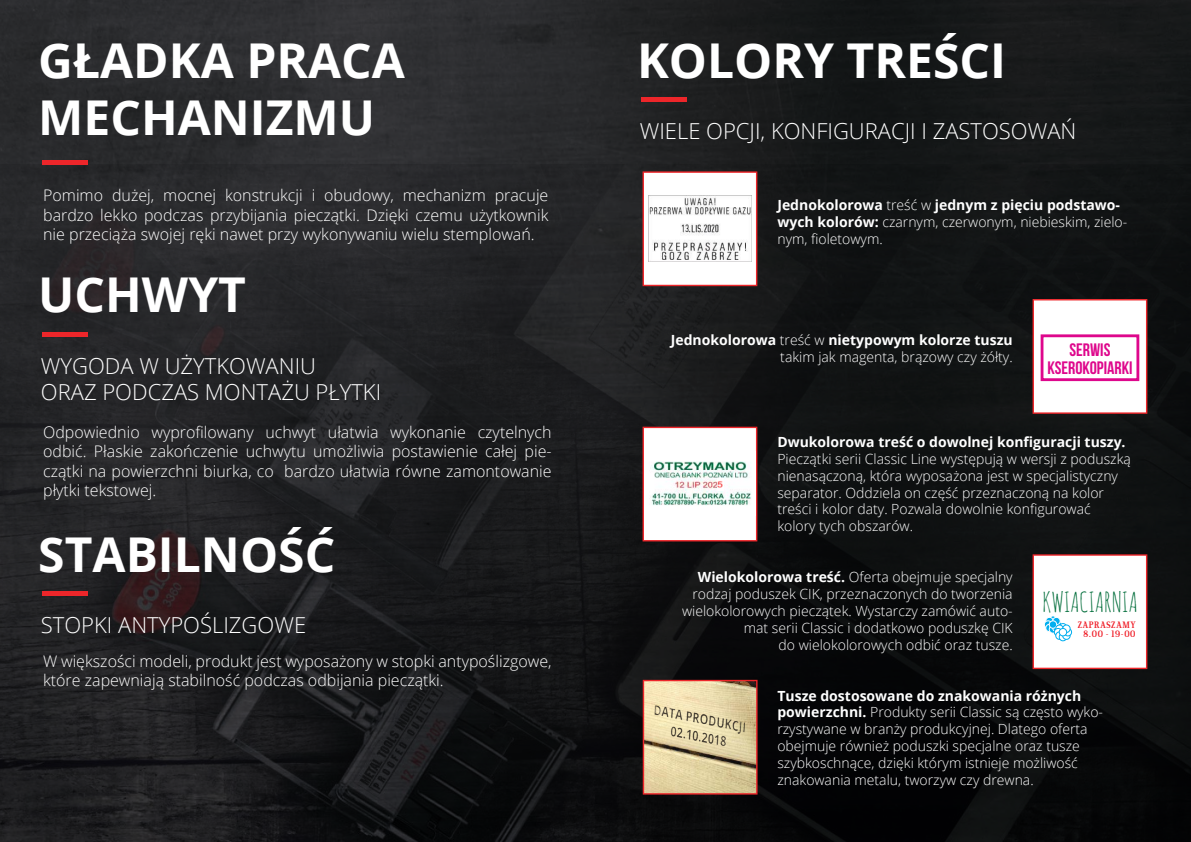
<style>
.page{position:relative;width:1191px;height:842px;background:#fff}
.page>*{position:absolute;margin:0;border:0;box-sizing:border-box;transform-origin:0 0}
.t1{font:700 48px/57.6px "Open Sans";color:#fff}
.t2{font:27px "Amatic SC";color:#006d3a}
.t3{font:300 22px/26.4px "Open Sans";color:#fff}
.t4{font:18px/18px "Bebas Neue";color:#de078c;text-align:center}
.t5{font:300 16px/19.2px "Open Sans";color:#fff;text-align:justify}
.t6{font:300 14px/16.8px "Open Sans";color:#fff}
.t7{font:700 14px "Open Sans";color:#fff}
.t8{font:700 13.6px/17.5px "Open Sans";color:#3d393a;text-align:center;scale:.81 1}
.t9{font:9px/9px "Communist";color:#ef1923;text-align:right}
.s1{font-weight:700}
</style>
<div class="page">
<img style="left:0;top:0;width:1190px;height:165px">
<img style="left:0;top:165px;width:1191px;height:677px">
<hr style="left:641px;top:98px;width:45px;height:4px;background:#ed262a">
<div style="left:42px;top:332px;width:45px;height:5px;background:#ed262a"></div>
<div style="left:42px;top:591px;width:45px;height:5px;background:#ed262a"></div>
<div style="left:42px;top:160px;width:45px;height:5px;background:#ed262a"></div>
<svg style="left:642px;top:171px;width:115px;height:115px"></svg>
<svg style="left:1032px;top:299px;width:115px;height:115px"></svg>
<svg style="left:642px;top:427px;width:115px;height:114px"></svg>
<img style="left:648px;top:196px;width:103px;height:66px">
<svg style="left:643px;top:680px;width:114px;height:115px;background:#dec69b"></svg>
<div style="left:1040px;top:334px;width:99px;height:47px;border:3px solid #de078c"></div>
<svg style="left:1032px;top:554px;width:115px;height:115px"></svg>
<h1 class="t1" style="left:38px;top:30px;width:368px">GŁADKA PRACA<br>MECHANIZMU</h1>
<p class="t5" style="left:43px;top:186px;width:507px">Pomimo dużej, mocnej konstrukcji i obudowy, mechanizm pracuje bardzo lekko podczas przybijania pieczątki. Dzięki czemu użytkownik nie przeciąża swojej ręki nawet przy wykonywaniu wielu stemplowań.</p>
<h1 class="t1" style="left:38px;top:265px;width:209px">UCHWYT</h1>
<h3 class="t3" style="left:41px;top:352px;width:342px">WYGODA W UŻYTKOWANIU<br>ORAZ PODCZAS MONTAŻU PŁYTKI</h3>
<p class="t5" style="left:43px;top:422px;width:510px">Odpowiednio wyprofilowany uchwyt ułatwia wykonanie czytelnych odbić. Płaskie zakończenie uchwytu umożliwia postawienie całej pie&shy;czątki na powierzchni biurka, co bardzo ułatwia równe zamontowanie płytki tekstowej.</p>
<h1 class="t1" style="left:38px;top:524px;width:298px">STABILNOŚĆ</h1>
<h3 class="t3" style="left:41px;top:612px;width:267px">STOPKI ANTYPOŚLIZGOWE</h3>
<p class="t5" style="left:43px;top:651px;width:510px">W większości modeli, produkt jest wyposażony w stopki antypoślizgowe, które zapewniają stabilność podczas odbijania pieczątki.</p>
<h1 class="t1" style="left:637px;top:30px;width:370px">KOLORY TREŚCI</h1>
<h3 class="t3" style="left:639px;top:118px;width:438px">WIELE OPCJI, KONFIGURACJI I ZASTOSOWAŃ</h3>
<p class="t6" style="left:777px;top:196px;width:351px"><span class="s1">Jednokolorowa</span> treść w <span class="s1">jednym z pięciu podstawo&shy;wych kolorów:</span> czarnym, czerwonym, niebieskim, zielo&shy;nym, fioletowym.</p>
<p class="t6" style="left:671px;top:331px;width:343px;text-align:right"><span class="s1">Jednokolorowa</span> treść w <span class="s1">nietypowym kolorze tuszu </span>takim jak magenta, brązowy czy żółty.</p>
<p class="t4" style="left:1047px;top:340px;width:87px">SERWIS<br>KSEROKOPIARKI</p>
<p class="t7" style="left:777px;top:432px;width:350px">Dwukolorowa treść o dowolnej konfiguracji tuszy.</p>
<p class="t6" style="left:777px;top:450px;width:355px">Pieczątki serii Classic Line występują w wersji z poduszką nienasączoną, która wyposażona jest w specjalistyczny separator. Oddziela on część przeznaczoną na kolor treści i kolor daty. Pozwala dowolnie konfigurować kolory tych obszarów.</p>
<p class="t6" style="left:682px;top:568px;width:332px;text-align:right"><span class="s1">Wielokolorowa treść.</span> Oferta obejmuje specjalny rodzaj poduszek CIK, przeznaczonych do tworzenia wielokolorowych pieczątek. Wystarczy zamówić auto&shy;mat serii Classic i dodatkowo poduszkę CIK<br>do wielokolorowych odbić oraz tusze.</p>
<h2 class="t2" style="left:1042px;top:584px;width:97px">KWIACIARNIA</h2>
<p class="t9" style="left:1077px;top:621px;width:60px">ZAPRASZAMY<br>8.00 - 19-00</p>
<p class="t8" style="left:656px;top:701px;width:117px;rotate:11deg">DATA PRODUKCJI<br>02.10.2018</p>
<p class="t6" style="left:777px;top:687px;width:327px"><span class="s1">Tusze dostosowane do znakowania różnych powierzchni.</span> Produkty serii Classic są często wyko&shy;rzystywane w branży produkcyjnej. Dlatego oferta obejmuje również poduszki specjalne oraz tusze szybkoschnące, dzięki którym istnieje możliwość znakowania metalu, tworzyw czy drewna.</p>
</div>
